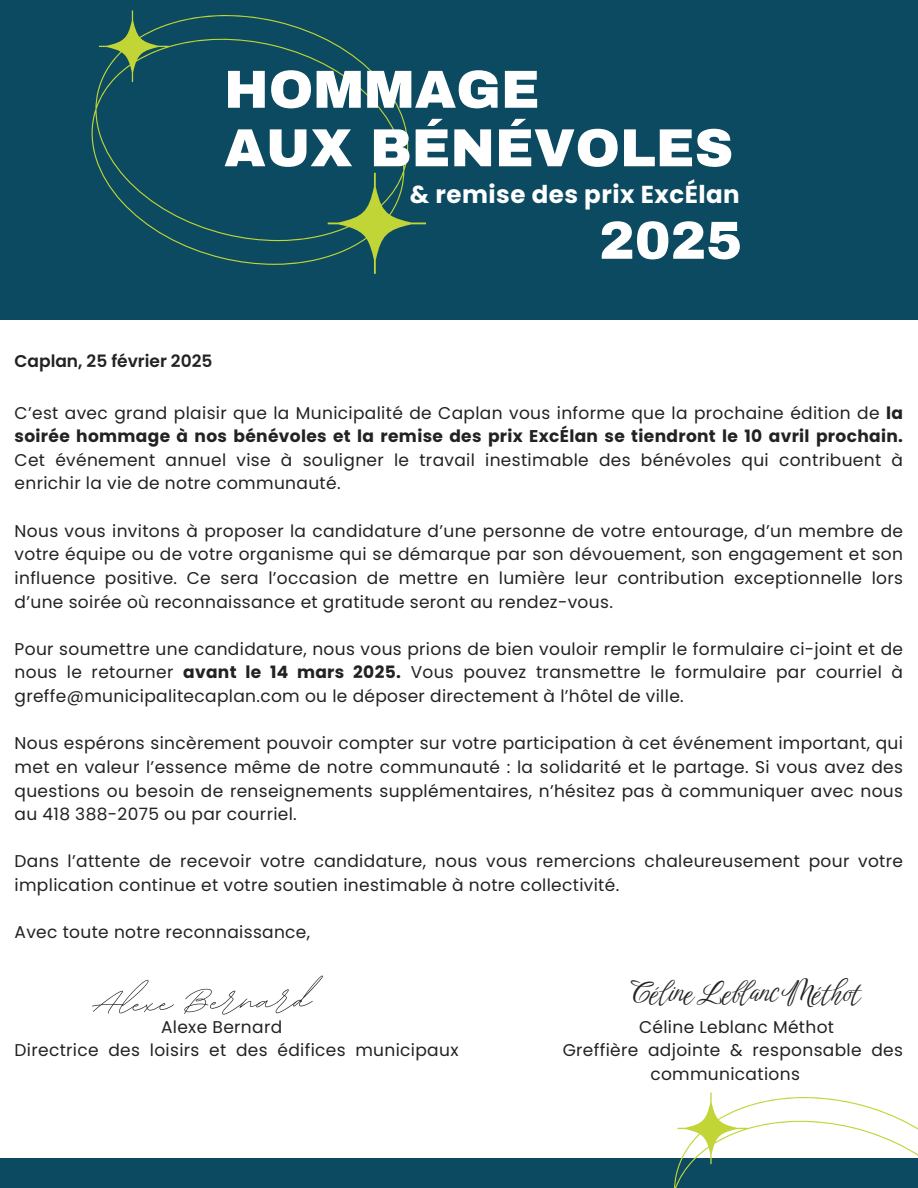
<style>
.page{position:relative;width:918px;height:1188px;background:#fff}
.page>*{position:absolute;margin:0;border:0;box-sizing:border-box;transform-origin:0 0}
.t1{font:58.95px "BD Script";color:#222}
.t2{font:900 53.55px/58.5px "Archivo";color:#fff}
.t3{font:27.75px "Birthstone Bounce";color:#222}
.t4{font:700 24.45px "Poppins";letter-spacing:.02em;color:#fff}
.t5{font:16.95px/23.7px "Poppins";letter-spacing:.02em;color:#222;text-align:justify}
.t6{font:600 16.95px "Poppins";color:#222}
.s1{font-weight:700}
</style>
<div class="page">
<div style="left:0;top:0;width:918px;height:320px;background:#0b4a60"></div>
<div style="left:0;top:1158px;width:918px;height:30px;background:#0b4a60"></div>
<svg style="left:674px;top:1093px;width:244px;height:95px"></svg>
<svg style="left:91px;top:10px;width:335px;height:264px"></svg>
<p class="t2" style="left:224px;top:61px;width:511px">HOMMAGE<br>AUX BÉNÉVOLES</p>
<p class="t4" style="left:410px;top:178px;width:331px">&amp; remise des prix ExcÉlan</p>
<p class="t6" style="left:15px;top:349px;width:199px">Caplan, 25 février 2025</p>
<h2 class="t2" style="left:599px;top:212px;width:145px">2025</h2>
<p class="t5" style="left:15px;top:401px;width:890px">C’est avec grand plaisir que la Municipalité de Caplan vous informe que la prochaine édition de <span class="s1">la soirée hommage à nos bénévoles et la remise des prix ExcÉlan se tiendront le 10 avril prochain.<br></span>Cet événement annuel vise à souligner le travail inestimable des bénévoles qui contribuent à enrichir la vie de notre communauté.</p>
<h1 class="t5" style="left:15px;top:519px;width:890px">Nous vous invitons à proposer la candidature d’une personne de votre entourage, d’un membre de votre équipe ou de votre organisme qui se démarque par son dévouement, son engagement et son influence positive. Ce sera l’occasion de mettre en lumière leur contribution exceptionnelle lors d’une soirée où reconnaissance et gratitude seront au rendez-vous.</h1>
<h4 class="t5" style="left:15px;top:637px;width:890px">Pour soumettre une candidature, nous vous prions de bien vouloir remplir le formulaire ci-joint et de nous le retourner <span class="s1">avant le 14 mars 2025.</span> Vous pouvez transmettre le formulaire par courriel à greffe@municipalitecaplan.com ou le déposer directement à l’hôtel de ville.</h4>
<h1 class="t5" style="left:15px;top:732px;width:890px">Nous espérons sincèrement pouvoir compter sur votre participation à cet événement important, qui met en valeur l’essence même de notre communauté : la solidarité et le partage. Si vous avez des questions ou besoin de renseignements supplémentaires, n’hésitez pas à communiquer avec nous au 418 388-2075 ou par courriel.</h1>
<h5 class="t5" style="left:15px;top:850px;width:890px">Dans l’attente de recevoir votre candidature, nous vous remercions chaleureusement pour votre implication continue et votre soutien inestimable à notre collectivité.</h5>
<p class="t5" style="left:15px;top:921px;width:297px">Avec toute notre reconnaissance,</p>
<p class="t1" style="left:92px;top:964px;width:220px;rotate:-1deg">Alexe Bernard</p>
<p class="t3" style="left:631px;top:975px;width:231px">Céline Leblanc Méthot</p>
<p class="t5" style="left:161px;top:1015px;width:123px">Alexe Bernard</p>
<p class="t5" style="left:639px;top:1015px;width:197px">Céline Leblanc Méthot</p>
<p class="t5" style="left:15px;top:1039px;width:445px">Directrice des loisirs et des édifices municipaux</p>
<p class="t5" style="left:650px;top:1039px;width:254px;text-indent:-88px">Greffière adjointe &amp; responsable des communications</p>
</div>
